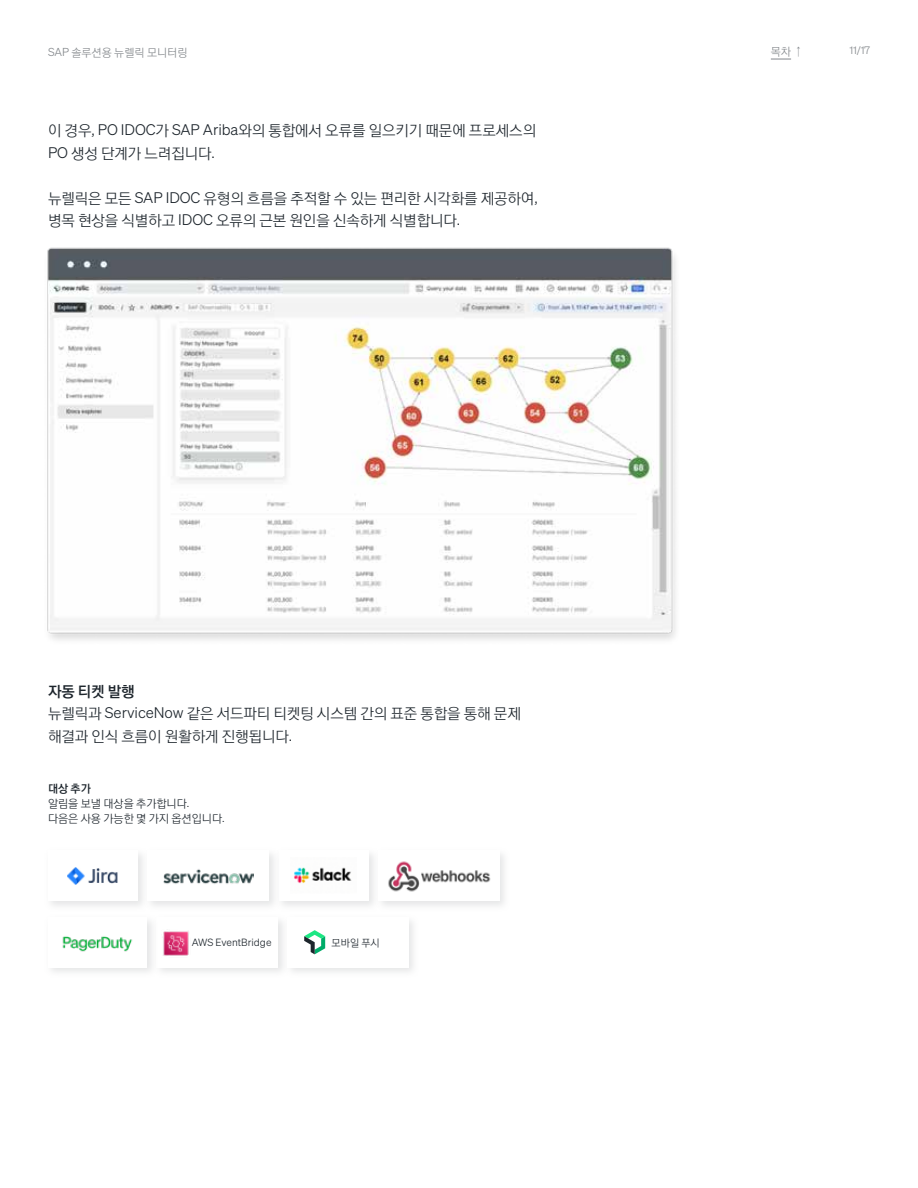
<style>
.page{position:relative;width:918px;height:1188px;background:#fff}
.page>*{position:absolute;margin:0;border:0;box-sizing:border-box;transform-origin:0 0}
.Body1{font:15px/22.5px "YDVYGO520";letter-spacing:-.005em;color:#1d252c}
.Body1-2{font:15px "YDVYGO540";color:#1d252c}
.Body2{font:11.25px "YDVYGO520";color:#1d252c}
.Body2-2{font:11.25px "YDVYGO520";color:#83878b}
.Body2-3{font:11.25px "YDVYGO540";color:#1d252c}
.t1{font:10.5px "Sohne Leicht";color:#83878b}
.Body2-4{font:10.2px "Sohne Leicht";color:#1d252c}
.Body2-5{font:10.2px "YDVYGO520";color:#1d252c}
.s1{font-family:"Sohne Leicht"}
</style>
<div class="page">
<svg style="left:771px;top:59px;width:20px;height:1px"></svg>
<div style="left:44px;top:847px;width:105px;height:65px;background:#dddedf;opacity:.75"></div>
<div style="left:48px;top:851px;width:90px;height:50px;background:#fff"></div>
<div style="left:275px;top:847px;width:104px;height:65px;background:#dddedf;opacity:.75"></div>
<div style="left:279px;top:851px;width:90px;height:50px;background:#fff"></div>
<div style="left:144px;top:847px;width:136px;height:65px;background:#dddedf;opacity:.75"></div>
<div style="left:148px;top:851px;width:121px;height:50px;background:#fff"></div>
<div style="left:153px;top:914px;width:136px;height:64px;background:#f5f6f6"></div>
<div style="left:157px;top:917px;width:121px;height:51px;background:#fff"></div>
<div style="left:284px;top:914px;width:136px;height:64px;background:#dddedf;opacity:.75"></div>
<div style="left:288px;top:917px;width:121px;height:51px;background:#fff"></div>
<div style="left:44px;top:914px;width:114px;height:64px;background:#dddedf;opacity:.75"></div>
<div style="left:48px;top:917px;width:99px;height:51px;background:#fff"></div>
<div style="left:375px;top:847px;width:135px;height:65px;background:#dddedf;opacity:.75"></div>
<div style="left:378px;top:851px;width:121px;height:50px;background:#fff"></div>
<img style="left:47px;top:247px;width:629px;height:393px">
<img style="left:68px;top:867px;width:50px;height:18px">
<img style="left:163px;top:848px;width:90px;height:56px">
<img style="left:294px;top:867px;width:58px;height:17px">
<img style="left:388px;top:861px;width:103px;height:31px">
<img style="left:62px;top:936px;width:71px;height:16px">
<img style="left:163px;top:931px;width:26px;height:25px">
<svg style="left:304px;top:930px;width:21px;height:24px"></svg>
<p class="Body2-2" style="left:48px;top:46px;width:141px"><span class="s1">SAP</span> 솔루션용 뉴렐릭 모니터링</p>
<p class="Body2-2" style="left:771px;top:45px;width:34px">목차↑</p>
<p class="t1" style="left:849px;top:44px;width:22px">11/17</p>
<p class="Body1" style="left:48px;top:120px;width:490px">이 경우<span class="s1">, PO IDOC</span>가 <span class="s1">SAP Ariba</span>와의 통합에서 오류를 일으키기 때문에 프로세스의<br><span class="s1">PO</span> 생성 단계가 느려집니다<span class="s1">.</span></p>
<p class="Body1" style="left:48px;top:187px;width:491px">뉴렐릭은 모든 <span class="s1">SAP IDOC</span> 유형의 흐름을 추적할 수 있는 편리한 시각화를 제공하여<span class="s1">, </span>병목 현상을 식별하고 <span class="s1">IDOC</span> 오류의 근본 원인을 신속하게 식별합니다<span class="s1">.</span></p>
<p class="Body1-2" style="left:48px;top:683px;width:88px">자동 티켓 발행</p>
<p class="Body1" style="left:48px;top:703px;width:474px">뉴렐릭과 <span class="s1">ServiceNow</span> 같은 서드파티 티켓팅 시스템 간의 표준 통합을 통해 문제 해결과 인식 흐름이 원활하게 진행됩니다<span class="s1">.</span></p>
<p class="Body2-3" style="left:48px;top:782px;width:44px">대상 추가</p>
<p class="Body2" style="left:48px;top:797px;width:143px">알림을 보낼 대상을 추가합니다<span class="s1">.</span></p>
<p class="Body2" style="left:48px;top:812px;width:178px">다음은 사용 가능한 몇 가지 옵션입니다<span class="s1">.</span></p>
<p class="Body2-4" style="left:192px;top:937px;width:81px">AWS EventBridge</p>
<p class="Body2-5" style="left:332px;top:937px;width:50px">모바일 푸시</p>
</div>
